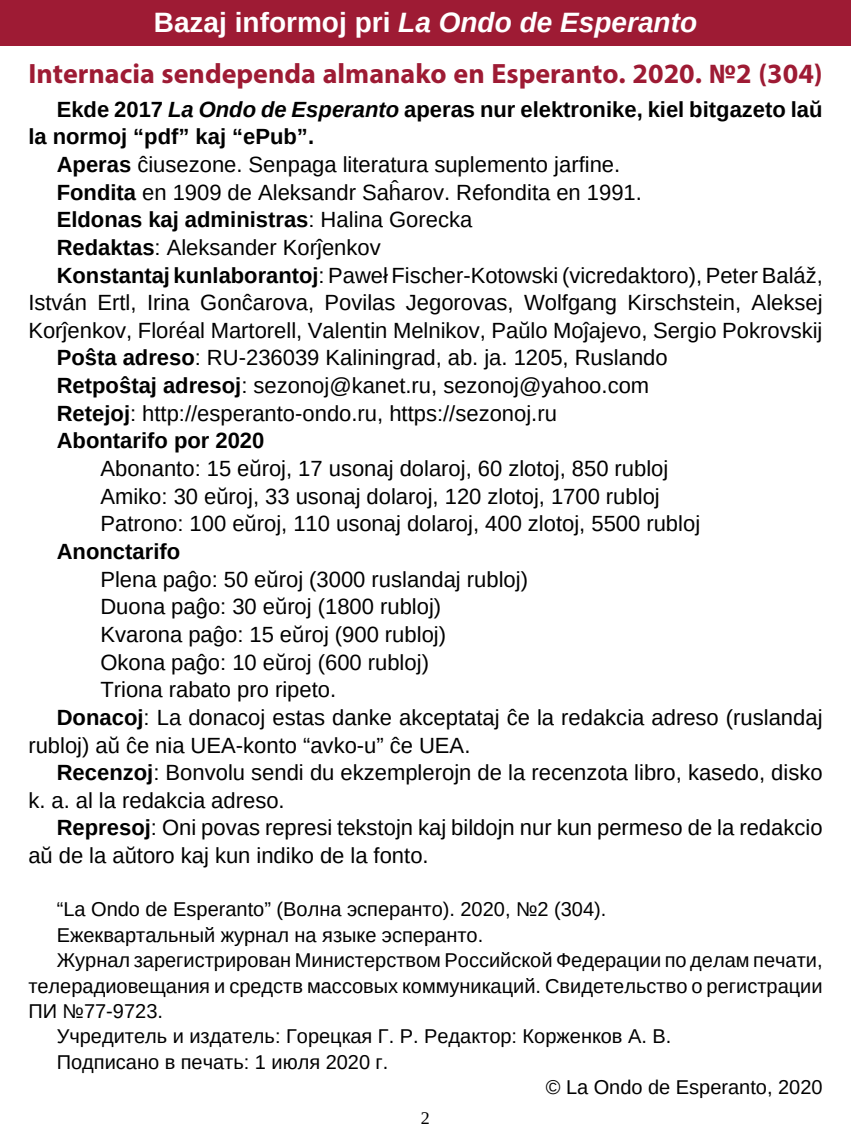
<style>
.page{position:relative;width:851px;height:1134px;background:#fff}
.page>*{position:absolute;margin:0;border:0;box-sizing:border-box;transform-origin:0 0}
.Teksto{font:700 28px "Myriad Pro";color:#9e1b34}
.Rubriko{font:italic 700 28px "Liberation Sans";color:#fff}
.Teksto-2{font:22px/27.6px "Liberation Sans";color:#000}
.Teksto_minuso{font:22px/27.6px "Liberation Sans";color:#000;text-align:justify}
.Teksto-3{font:700 22px/27.6px "Liberation Sans";color:#000}
.Teksto-4{font:20px/25.4px "Liberation Sans";color:#000;text-align:justify}
.Pagnumero{font:18px "Liberation Serif";color:#000}
.s1{font-style:normal}
.s2{font-style:italic}
.s3{font-weight:700}
.s4{font-weight:400}
</style>
<div class="page">
<div style="left:0;top:0;width:850px;height:45px;background:#9e1b34"></div>
<p class="Rubriko" style="left:154px;top:3px;width:544px"><span class="s1">Bazaj informoj pri</span> La Ondo de Esperanto</p>
<p class="Teksto" style="left:28px;top:56px;width:795px">Internacia sendependa almanako en Esperanto. 2020. №2 (304)</p>
<p class="Teksto-3" style="left:28px;top:96px;width:795px;text-indent:28px">Ekde 2017 <span class="s2">La Ondo de Esperanto</span> aperas nur elektronike, kiel bitgazeto laŭ la normoj “pdf” kaj “ePub”.</p>
<p class="Teksto-2" style="left:57px;top:151px;width:565px"><span class="s3">Aperas</span> ĉiusezone. Senpaga literatura suplemento jarfine.</p>
<p class="Teksto-2" style="left:57px;top:178px;width:586px"><span class="s3">Fondita</span> en 1909 de Aleksandr Saĥarov. Refondita en 1991.</p>
<p class="Teksto-3" style="left:57px;top:206px;width:417px">Eldonas kaj administras<span class="s4">: Halina Gorecka</span></p>
<p class="Teksto-2" style="left:57px;top:234px;width:325px"><span class="s3">Redaktas</span>: Aleksander Korĵenkov</p>
<p class="Teksto_minuso" style="left:28px;top:261px;width:795px;text-indent:28px"><span class="s3">Konstantaj kunlaborantoj</span>: Paweł Fischer-Kotowski (vicredaktoro), Peter Baláž, István Ertl, Irina Gonĉarova, Povilas Jegorovas, Wolfgang Kirschstein, Aleksej Korĵenkov, Floréal Martorell, Valentin Melnikov, Paŭlo Moĵajevo, Sergio Pokrovskij</p>
<p class="Teksto-2" style="left:57px;top:344px;width:612px"><span class="s3">Poŝta adreso</span>: RU-236039 Kaliningrad, ab. ja. 1205, Ruslando</p>
<p class="Teksto-2" style="left:57px;top:372px;width:594px"><span class="s3">Retpoŝtaj adresoj</span>: sezonoj@kanet.ru, sezonoj@yahoo.com</p>
<p class="Teksto-2" style="left:57px;top:399px;width:501px"><span class="s3">Retejoj</span>: http://esperanto-ondo.ru, https://sezonoj.ru</p>
<p class="Teksto-3" style="left:57px;top:427px;width:209px">Abontarifo por 2020</p>
<p class="Teksto-2" style="left:100px;top:455px;width:569px">Abonanto: 15 eŭroj, 17 usonaj dolaroj, 60 zlotoj, 850 rubloj</p>
<p class="Teksto-2" style="left:100px;top:482px;width:561px">Amiko: 30 eŭroj, 33 usonaj dolaroj, 120 zlotoj, 1700 rubloj</p>
<p class="Teksto-2" style="left:100px;top:510px;width:601px">Patrono: 100 eŭroj, 110 usonaj dolaroj, 400 zlotoj, 5500 rubloj</p>
<p class="Teksto-3" style="left:57px;top:538px;width:125px">Anonctarifo</p>
<p class="Teksto-2" style="left:100px;top:565px;width:429px">Plena paĝo: 50 eŭroj (3000 ruslandaj rubloj)</p>
<p class="Teksto-2" style="left:100px;top:593px;width:342px">Duona paĝo: 30 eŭroj (1800 rubloj)</p>
<p class="Teksto-2" style="left:100px;top:621px;width:347px">Kvarona paĝo: 15 eŭroj (900 rubloj)</p>
<p class="Teksto-2" style="left:100px;top:648px;width:330px">Okona paĝo: 10 eŭroj (600 rubloj)</p>
<p class="Teksto-2" style="left:100px;top:676px;width:237px">Triona rabato pro ripeto.</p>
<p class="Teksto-2" style="left:28px;top:704px;width:795px;text-indent:28px"><span class="s3">Donacoj</span>: La donacoj estas danke akceptataj ĉe la redakcia adreso (ruslandaj rubloj) aŭ ĉe nia UEA-konto “avko-u” ĉe UEA.</p>
<p class="Teksto-2" style="left:28px;top:759px;width:795px;text-indent:28px"><span class="s3">Recenzoj</span>: Bonvolu sendi du ekzemplerojn de la recenzota libro, kasedo, disko k. a. al la redakcia adreso.</p>
<p class="Teksto-2" style="left:28px;top:814px;width:795px;text-indent:28px"><span class="s3">Represoj</span>: Oni povas represi tekstojn kaj bildojn nur kun permeso de la redakcio aŭ de la aŭtoro kaj kun indiko de la fonto.</p>
<p class="Teksto-4" style="left:57px;top:897px;width:551px">“La Ondo de Esperanto” (Волна эсперанто). 2020, №2 (304).</p>
<p class="Teksto-4" style="left:57px;top:922px;width:428px">Ежеквартальный журнал на языке эсперанто.</p>
<p class="Teksto-4" style="left:28px;top:947px;width:795px;text-indent:28px">Журнал зарегистрирован Министерством Российской Федерации по делам печати, телерадиовещания и средств массовых коммуникаций. Свидетельство о регистрации ПИ №77-9723.</p>
<p class="Teksto-4" style="left:57px;top:1024px;width:616px">Учредитель и издатель: Горецкая Г. Р. Редактор: Корженков А. В.</p>
<p class="Teksto-4" style="left:57px;top:1049px;width:333px">Подписано в печать: 1 июля 2020 г.</p>
<p class="Teksto-4" style="left:545px;top:1075px;width:278px">© La Ondo de Esperanto, 2020</p>
<p class="Pagnumero" style="left:421px;top:1106px;width:10px">2</p>
</div>
